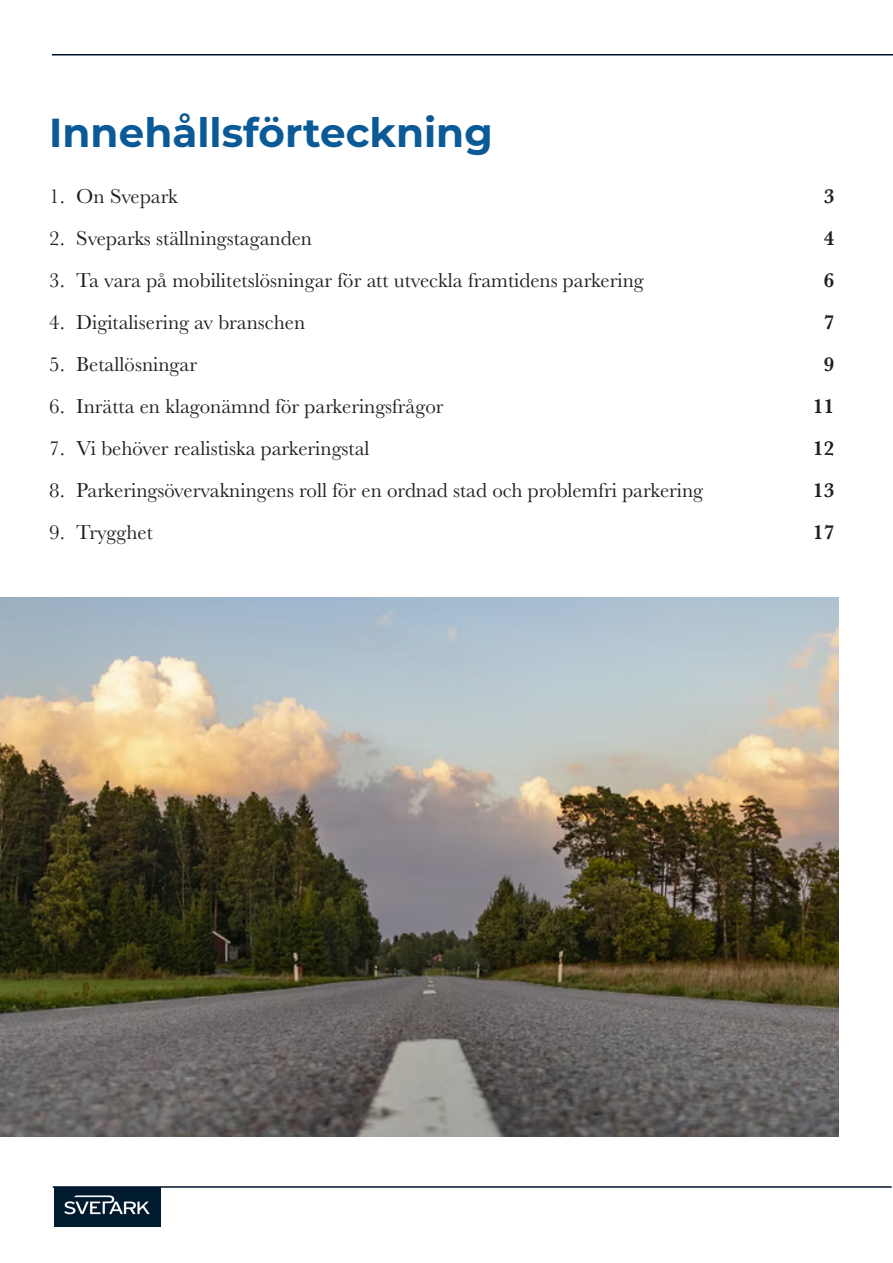
<style>
.page{position:relative;width:893px;height:1263px;background:#fff}
.page>*{position:absolute;margin:0;border:0;box-sizing:border-box;transform-origin:0 0}
.Rubrik_1{font:700 40.5px "Montserrat";color:#0b5a98}
.t1{font:21px "Baskerville";color:#231f20}
.t2{font:600 21px "Baskerville";color:#231f20}
</style>
<div class="page">
<img style="left:54px;top:1188px;width:107px;height:38px">
<hr style="left:52px;top:54px;width:841px;height:2px;background:#00122b">
<hr style="left:53px;top:1186px;width:839px;height:2px;background:#00122b">
<img style="left:0;top:597px;width:839px;height:539px">
<p class="Rubrik_1" style="left:49px;top:103px;width:445px">Innehållsförteckning</p>
<p class="t1" style="left:49px;top:183px;width:130px">1. On Svepark</p>
<p class="t1" style="left:49px;top:225px;width:264px">2. Sveparks ställningstaganden</p>
<p class="t1" style="left:49px;top:267px;width:596px">3. Ta vara på mobilitetslösningar för att utveckla framtidens parkering</p>
<p class="t1" style="left:49px;top:309px;width:257px">4. Digitalisering av branschen</p>
<p class="t1" style="left:49px;top:351px;width:149px">5. Betallösningar</p>
<p class="t1" style="left:49px;top:393px;width:396px">6. Inrätta en klagonämnd för parkeringsfrågor</p>
<p class="t1" style="left:49px;top:435px;width:322px">7. Vi behöver realistiska parkeringstal</p>
<p class="t1" style="left:49px;top:477px;width:655px">8. Parkeringsövervakningens roll för en ordnad stad och problemfri parkering</p>
<p class="t1" style="left:49px;top:519px;width:105px">9. Trygghet</p>
<p class="t2" style="left:824px;top:181px;width:12px">3</p>
<p class="t2" style="left:824px;top:223px;width:12px">4</p>
<p class="t2" style="left:824px;top:265px;width:12px">6</p>
<p class="t2" style="left:824px;top:307px;width:12px">7</p>
<p class="t2" style="left:824px;top:349px;width:12px">9</p>
<p class="t2" style="left:813px;top:391px;width:22px">11</p>
<p class="t2" style="left:813px;top:433px;width:22px">12</p>
<p class="t2" style="left:813px;top:475px;width:22px">13</p>
<p class="t2" style="left:813px;top:517px;width:22px">17</p>
</div>
